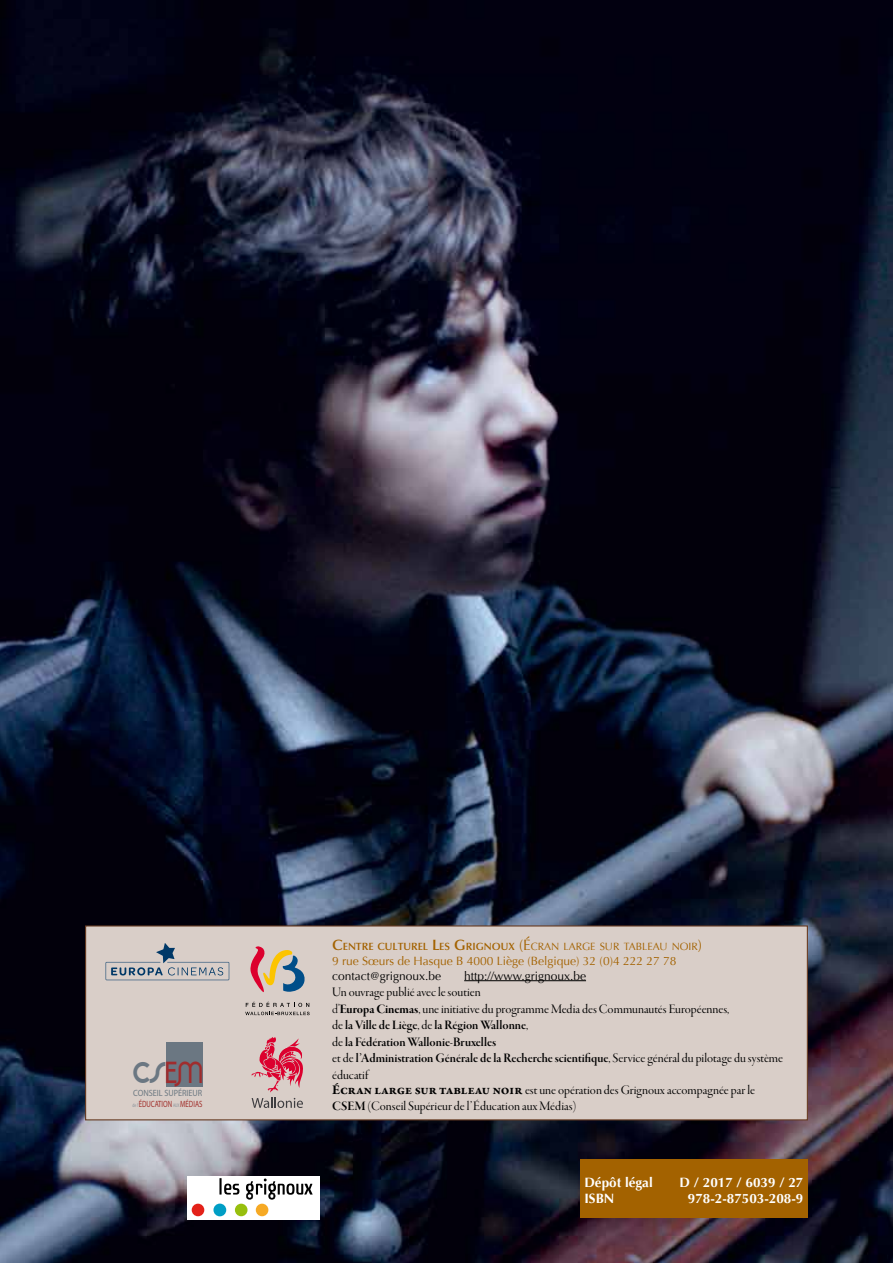
<style>
.page{position:relative;width:893px;height:1263px;background:#fff}
.page>*{position:absolute;margin:0;border:0;box-sizing:border-box;transform-origin:0 0}
.t1{font:700 42.15px "Quadranta";color:#6b7782;scale:.9 1}
.t2{font:700 28.35px "Quadranta";color:#a02c2d;scale:.9 1}
.t3{font:13.5px/16.5px "Garamond Premr Pro Disp";color:#000}
.t4{font:13.5px/16.5px "Garamond Premr Pro Smbd Disp";color:#000}
.t5{font:700 13.5px "Optima";color:#fff}
.t6{font:12px "Optima";color:#a36200}
.t7{font:12px "Optima";color:#000}
.t8{font:10.5px "Optima";color:#a36200}
.t9{font:9.15px "Myriad Pro";color:#a02d29;scale:.74 1}
.t10{font:9.15px "Myriad Pro";color:#6b7881;scale:.9 1}
.s1{font-size:5.25px;color:#858f98}
.s2{font-family:"Optima LT Pro";font-weight:600;font-size:15px}
.s3{font-family:"Optima LT Pro";font-weight:600}
.s4{font-size:15px}
.s5{font-family:"Garamond Premr Pro Lt Disp"}
.s6{font-family:"Garamond Premr Pro Bd Disp"}
.s7{font-family:"Garamond Premr Pro Disp"}
.s8{font-family:"Garamond Premr Pro";font-weight:700}
.s9{font-family:"Garamond Premr Pro Smbd Disp"}
</style>
<div class="page">
<img style="left:0;top:0;width:893px;height:1263px">
<div style="left:580px;top:1159px;width:228px;height:59px;background:#a36200"></div>
<div style="left:86px;top:926px;width:721px;height:194px;background:#d9cec8"></div>
<hr style="left:464px;top:980px;width:122px;height:1px;background:#000">
<div style="left:85px;top:925px;width:723px;height:195px;border:1px solid #683c23"></div>
<svg style="left:106px;top:943px;width:123px;height:37px"></svg>
<svg style="left:252px;top:1037px;width:51px;height:71px"></svg>
<svg style="left:245px;top:1002px;width:65px;height:13px"></svg>
<svg style="left:250px;top:946px;width:55px;height:47px"></svg>
<div style="left:166px;top:1042px;width:36px;height:44px;background:#6b7782"></div>
<div style="left:187px;top:1177px;width:133px;height:43px;background:#fff"></div>
<div style="left:235px;top:1204px;width:12px;height:12px;background:#97bf0d;border-radius:50%"></div>
<div style="left:213px;top:1203px;width:13px;height:13px;background:#009ec5;border-radius:50%"></div>
<div style="left:192px;top:1204px;width:12px;height:12px;background:#e32119;border-radius:50%"></div>
<div style="left:256px;top:1204px;width:12px;height:12px;background:#f6a924;border-radius:50%"></div>
<svg style="left:224px;top:1183px;width:15px;height:11px"></svg>
<svg style="left:246px;top:1178px;width:67px;height:21px"></svg>
<hr style="left:219px;top:1178px;width:3px;height:16px;background:#000">
<h2 class="t2" style="left:165px;top:1055px;width:44px">EM</h2>
<p class="t9" style="left:133px;top:1098px;width:96px"><span class="s1">de l’</span>ÉDUCATION <span class="s1">AUX</span> MÉDIAS</p>
<h1 class="t1" style="left:133px;top:1041px;width:37px">cs</h1>
<p class="t10" style="left:133px;top:1087px;width:78px">CONSEIL SUPÉRIEUR</p>
<p class="t8" style="left:332px;top:940px;width:371px"><span class="s2">C</span><span class="s3">ENTRE CULTUREL</span> <span class="s2">L</span><span class="s3">ES</span> <span class="s2">G</span><span class="s3">RIGNOUX</span> <span class="s4">(É</span>CRAN LARGE SUR TABLEAU NOIR<span class="s4">)</span></p>
<p class="t6" style="left:332px;top:953px;width:346px">9 rue Sœurs de Hasque B 4000 Liège (Belgique) 32 (0)4 222 27 78</p>
<p class="t7" style="left:332px;top:968px;width:110px">contact@grignoux.be</p>
<p class="t7" style="left:464px;top:968px;width:123px">http://www.grignoux.be</p>
<p class="t3" style="left:332px;top:984px;width:399px">Un ouvrage publié avec le soutien<br><span class="s5">d’</span><span class="s6">Europa Cinemas</span>, une initiative du programme Media des Communautés Européennes,</p>
<p class="t4" style="left:332px;top:1017px;width:452px"><span class="s7">de</span> la Ville de Liège<span class="s7">, de</span> la Région Wallonne<span class="s7">,<br>de</span> la Fédération Wallonie-Bruxelles<br><span class="s7">et de</span> l’Administration Générale de la Recherche scientifique<span class="s7">, Service général du pilotage du système</span></p>
<p class="t3" style="left:332px;top:1067px;width:424px;line-height:15px">éducatif<br><span class="s8">Écran large sur tableau noir</span> est une opération des Grignoux accompagnée par le</p>
<p class="t3" style="left:332px;top:1098px;width:246px"><span class="s9">CSEM</span> (Conseil Supérieur de l’Éducation aux Médias)</p>
<p class="t5" style="left:584px;top:1174px;width:88px">Dépôt légal D</p>
<p class="t5" style="left:694px;top:1174px;width:111px">/ 2017 / 6039 / 27</p>
<p class="t5" style="left:584px;top:1191px;width:26px">ISBN</p>
<p class="t5" style="left:688px;top:1191px;width:117px">978-2-87503-208-9</p>
</div>
